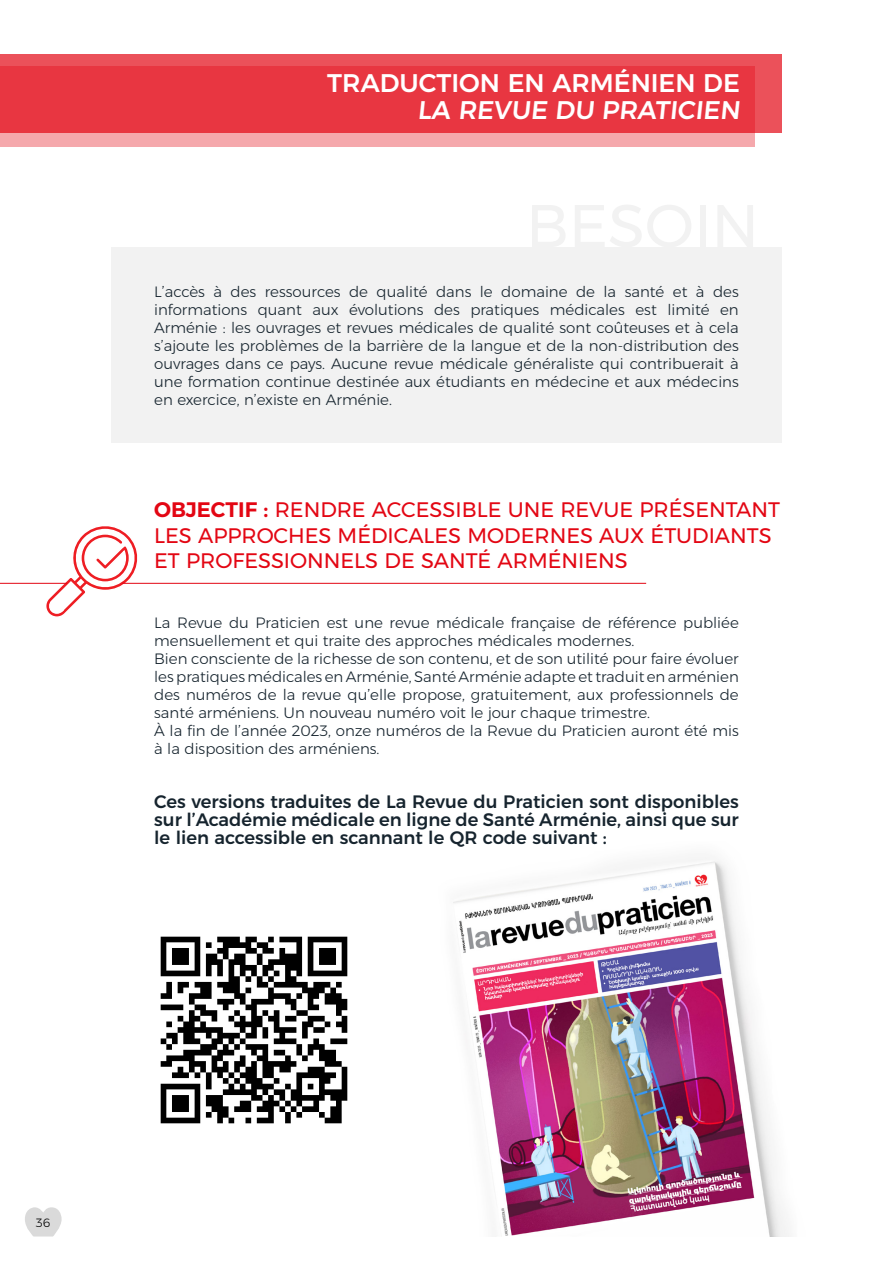
<style>
.page{position:relative;width:893px;height:1263px;background:#fff}
.page>*{position:absolute;margin:0;border:0;box-sizing:border-box;transform-origin:0 0}
.t1{font:500 25.5px/27px "Montserratarm";color:#fff;text-align:right}
.t2{font:21px/25.2px "Montserratarm";color:#e30613}
.Corps_de_texte{font:500 18px/18px "Montserratarm";color:#16242e;text-align:justify}
.Corps_de_texte-2{font:300 15px/18px "Montserratarm";color:#16242e;text-align:justify}
.t3{font:300 12px "Montserratarm";color:#000}
.s1{font-weight:600}
</style>
<div class="page">
<svg style="left:25px;top:1207px;width:37px;height:29px"></svg>
<img style="left:453px;top:857px;width:336px;height:380px">
<div style="left:111px;top:247px;width:671px;height:195px;background:#f2f2f2"></div>
<svg style="left:42px;top:526px;width:101px;height:91px"></svg>
<hr style="left:0;top:583px;width:67px;height:1px;background:#e30613">
<hr style="left:122px;top:583px;width:524px;height:1px;background:#e30613">
<div style="left:0;top:54px;width:781px;height:78px;background:#eb515a"></div>
<svg style="left:0;top:67px;width:755px;height:80px;background:#ea4953"></svg>
<img style="left:160px;top:936px;width:188px;height:188px">
<p class="t1" style="left:327px;top:70px;width:418px">TRADUCTION EN ARMÉNIEN DE<br>LA REVUE DU PRATICIEN</p>
<p class="Corps_de_texte-2" style="left:154px;top:282px;width:586px">L’accès à des ressources de qualité dans le domaine de la santé et à des informations quant aux évolutions des pratiques médicales est limité en Arménie : les ouvrages et revues médicales de qualité sont coûteuses et à cela s’ajoute les problèmes de la barrière de la langue et de la non-distribution des ouvrages dans ce pays. Aucune revue médicale généraliste qui contribuerait à une formation continue destinée aux étudiants en médecine et aux médecins en exercice, n’existe en Arménie.</p>
<p class="t2" style="left:154px;top:497px;width:627px"><span class="s1">OBJECTIF :</span> RENDRE ACCESSIBLE UNE REVUE PRÉSENTANT<br>LES APPROCHES MÉDICALES MODERNES AUX ÉTUDIANTS<br>ET PROFESSIONNELS DE SANTÉ ARMÉNIENS</p>
<p class="Corps_de_texte-2" style="left:154px;top:614px;width:586px">La Revue du Praticien est une revue médicale française de référence publiée mensuellement et qui traite des approches médicales modernes.</p>
<p class="Corps_de_texte-2" style="left:154px;top:650px;width:586px">Bien consciente de la richesse de son contenu, et de son utilité pour faire évoluer les pratiques médicales en Arménie, Santé Arménie adapte et traduit en arménien des numéros de la revue qu’elle propose, gratuitement, aux professionnels de santé arméniens. Un nouveau numéro voit le jour chaque trimestre.</p>
<p class="Corps_de_texte-2" style="left:154px;top:722px;width:586px">À la fin de l’année 2023, onze numéros de la Revue du Praticien auront été mis à la disposition des arméniens.</p>
<p class="Corps_de_texte" style="left:154px;top:793px;width:586px">Ces versions traduites de La Revue du Praticien sont disponibles sur l’Académie médicale en ligne de Santé Arménie, ainsi que sur le lien accessible en scannant le QR code suivant :</p>
<p class="t3" style="left:36px;top:1213px;width:16px">36</p>
</div>
